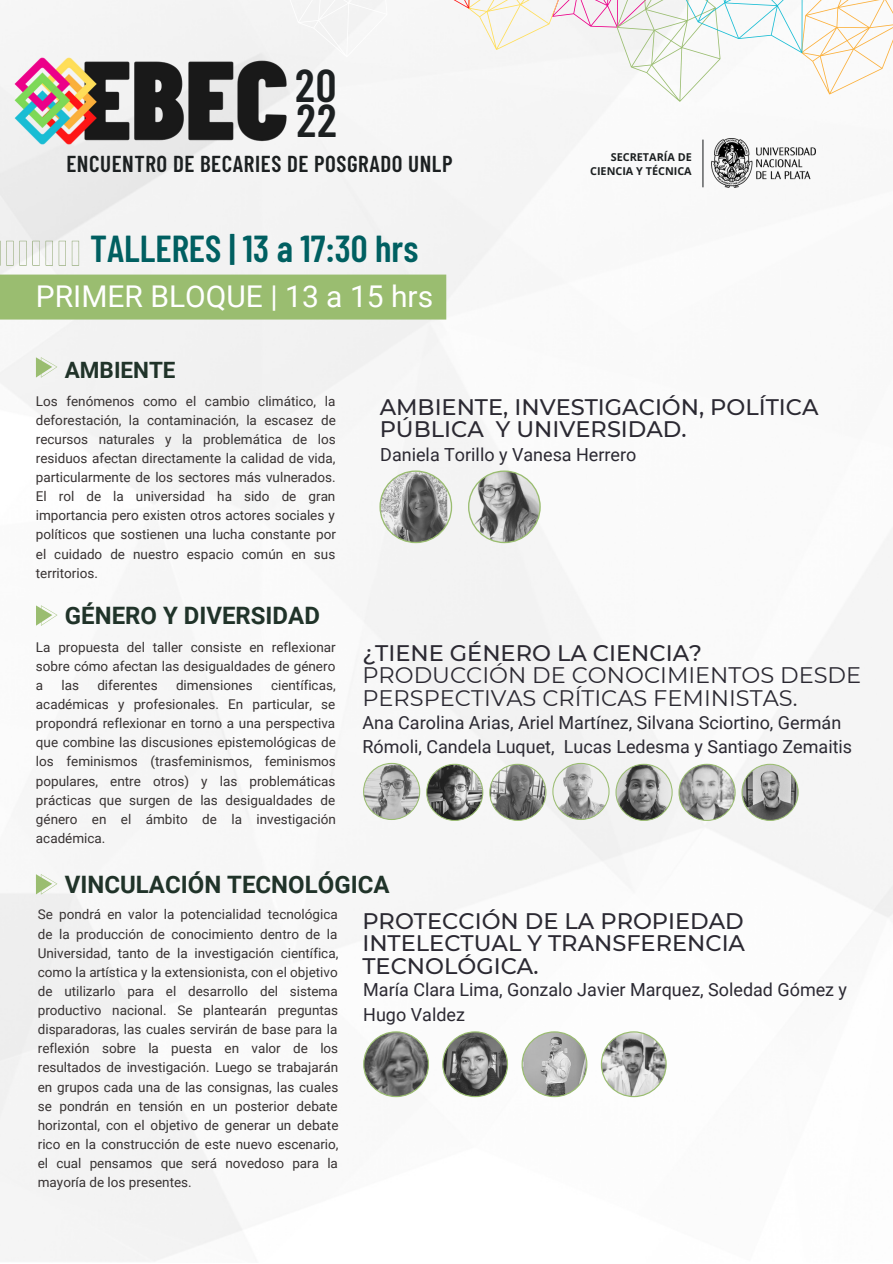
<style>
.page{position:relative;width:893px;height:1264px;background:#fff}
.page>*{position:absolute;margin:0;border:0;box-sizing:border-box;transform-origin:0 0}
.t1{font:600 45.9px/34.5px "Barlow Condensed";color:#1c2021}
.t2{font:600 37.5px "Barlow Condensed";color:#005f61}
.t3{font:30px "Roboto";color:#fff}
.t4{font:700 24px "Roboto";color:#203329}
.t5{font:600 22.95px "Barlow Condensed";letter-spacing:.025em;color:#1c2021}
.t6{font:500 22.5px/22.5px "Montserrat";color:#2b2932}
.t7{font:22.5px/22.5px "Montserrat";color:#2b2932}
.t8{font:700 22.5px "Roboto";color:#203329}
.t9{font:18px/24.8px "Roboto";color:#2b2932}
.t10{font:13.5px/19px "Roboto";color:#373232;text-align:justify}
.t11{font:700 10.8px/14.1px "Open Sans";color:#1c2021;text-align:right}
</style>
<div class="page">
<img style="left:0;top:0;width:892px;height:1261px">
<div style="left:0;top:274px;width:446px;height:45px;background:#9abd70"></div>
<svg style="left:0;top:241px;width:79px;height:24px"></svg>
<svg style="left:36px;top:357px;width:21px;height:20px"></svg>
<svg style="left:36px;top:605px;width:21px;height:20px"></svg>
<svg style="left:36px;top:874px;width:21px;height:20px"></svg>
<img style="left:711px;top:138px;width:104px;height:49px">
<hr style="left:702px;top:140px;width:1px;height:47px;background:#1c2021">
<svg style="left:283px;top:0;width:609px;height:102px"></svg>
<img style="left:7px;top:38px;width:285px;height:108px">
<svg style="left:379px;top:470px;width:73px;height:73px"></svg>
<svg style="left:468px;top:470px;width:72px;height:73px"></svg>
<svg style="left:426px;top:763px;width:57px;height:58px"></svg>
<svg style="left:489px;top:763px;width:57px;height:58px"></svg>
<svg style="left:552px;top:763px;width:57px;height:57px"></svg>
<svg style="left:615px;top:763px;width:57px;height:58px"></svg>
<svg style="left:363px;top:763px;width:57px;height:57px"></svg>
<svg style="left:678px;top:763px;width:57px;height:58px"></svg>
<svg style="left:363px;top:1031px;width:66px;height:66px"></svg>
<svg style="left:442px;top:1031px;width:66px;height:66px"></svg>
<svg style="left:600px;top:1031px;width:66px;height:66px"></svg>
<svg style="left:521px;top:1031px;width:66px;height:66px"></svg>
<svg style="left:741px;top:763px;width:57px;height:58px"></svg>
<h1 class="t1" style="left:295px;top:67px;width:43px">20<br>22</h1>
<h3 class="t5" style="left:66px;top:149px;width:387px">ENCUENTRO DE BECARIES DE POSGRADO UNLP</h3>
<h2 class="t2" style="left:90px;top:224px;width:329px">TALLERES | 13 a 17:30 hrs</h2>
<h3 class="t3" style="left:36px;top:279px;width:399px">PRIMER BLOQUE | 13 a 15 hrs</h3>
<h3 class="t8" style="left:65px;top:357px;width:112px">AMBIENTE</h3>
<p class="t11" style="left:590px;top:149px;width:103px">SECRETARÍA DE<br>CIENCIA Y TÉCNICA</p>
<p class="t10" style="left:36px;top:391px;width:301px">Los fenómenos como el cambio climático, la deforestación, la contaminación, la escasez de recursos naturales y la problemática de los residuos afectan directamente la calidad de vida, particularmente de los sectores más vulnerados.<br>El rol de la universidad ha sido de gran importancia pero existen otros actores sociales y políticos que sostienen una lucha constante por el cuidado de nuestro espacio común en sus territorios.</p>
<h3 class="t4" style="left:65px;top:602px;width:256px">GÉNERO Y DIVERSIDAD</h3>
<p class="t10" style="left:36px;top:637px;width:301px">La propuesta del taller consiste en reflexionar sobre cómo afectan las desigualdades de género a</p>
<p class="t10" style="left:36px;top:675px;width:301px;text-indent:235px">científicas, académicas y profesionales. En particular, se propondrá reflexionar en torno a una perspectiva que combine las discusiones epistemológicas de los feminismos (trasfeminismos, feminismos populares, entre otros) y las problemáticas prácticas que surgen de las desigualdades de género en el ámbito de la investigación académica.</p>
<p class="t10" style="left:62px;top:675px;width:19px">las</p>
<p class="t10" style="left:97px;top:675px;width:62px">diferentes</p>
<p class="t10" style="left:176px;top:675px;width:78px">dimensiones</p>
<h3 class="t6" style="left:379px;top:395px;width:440px">AMBIENTE, INVESTIGACIÓN, POLÍTICA<br>PÚBLICA Y UNIVERSIDAD.</h3>
<h3 class="t9" style="left:380px;top:443px;width:258px">Daniela Torillo y Vanesa Herrero</h3>
<h3 class="t6" style="left:362px;top:641px;width:341px">¿TIENE GÉNERO LA CIENCIA?</h3>
<h3 class="t7" style="left:362px;top:664px;width:500px">PRODUCCIÓN DE CONOCIMIENTOS DESDE<br>PERSPECTIVAS CRÍTICAS FEMINISTAS.</h3>
<h3 class="t9" style="left:362px;top:710px;width:491px">Ana Carolina Arias, Ariel Martínez, Silvana Sciortino, Germán<br>Rómoli, Candela Luquet, Lucas Ledesma y Santiago Zemaitis</h3>
<h3 class="t4" style="left:65px;top:870px;width:326px">VINCULACIÓN TECNOLÓGICA</h3>
<p class="t10" style="left:38px;top:905px;width:302px">Se pondrá en valor la potencialidad tecnológica de la producción de conocimiento dentro de la Universidad, tanto de la investigación científica, como la artística y la extensionista, con el objetivo de utilizarlo para el desarrollo del sistema productivo nacional. Se plantearán preguntas disparadoras, las cuales servirán de base para la reflexión sobre la puesta en valor de los resultados de investigación. Luego se trabajarán en grupos cada una de las consignas, las cuales se pondrán en tensión en un posterior debate horizontal, con el objetivo de generar un debate rico en la construcción de este nuevo escenario, el cual pensamos que será novedoso para la mayoría de los presentes.</p>
<h3 class="t6" style="left:362px;top:909px;width:384px;text-align:justify">PROTECCIÓN DE LA PROPIEDAD INTELECTUAL Y TRANSFERENCIA TECNOLÓGICA.</h3>
<h3 class="t9" style="left:363px;top:977px;width:485px">María Clara Lima, Gonzalo Javier Marquez, Soledad Gómez y<br>Hugo Valdez</h3>
</div>
